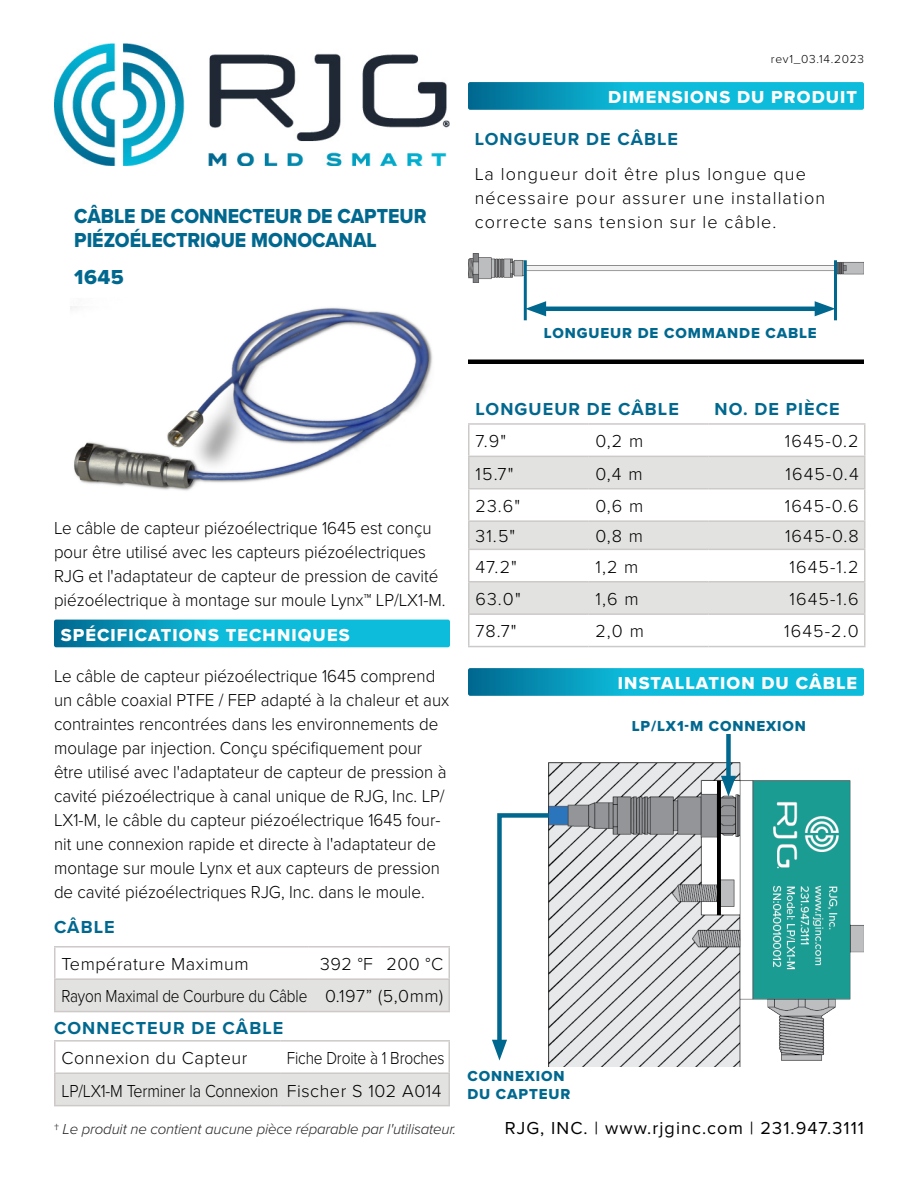
<style>
.page{position:relative;width:918px;height:1188px;background:#fff}
.page>*{position:absolute;margin:0;border:0;box-sizing:border-box;transform-origin:0 0}
.t1{font:21px/24px "Proxima Nova Extrabld";color:#00688f;scale:.92 1}
.t2{font:21px "Proxima Nova Extrabld";color:#00688f}
.t3{font:300 18px/24px "Proxima Nova";color:#000;scale:.94 1}
.t4{font:300 18px/32.4px "Proxima Nova";color:#000;text-align:right}
.t5{font:300 18px/24px "Proxima Nova";letter-spacing:.06em;color:#000}
.t6{font:18px "Proxima Nova Extrabld";letter-spacing:.06em;color:#fff}
.t7{font:700 18px "Proxima Nova";letter-spacing:.06em;color:#00688f}
.t8{font:300 18px/32.4px "Proxima Nova";color:#000;text-align:right;scale:.86 1}
.t9{font:18px "Proxima Nova";letter-spacing:.06em;color:#000}
.t10{font:300 18px "Proxima Nova";letter-spacing:.03em;color:#000}
.t11{font:15px/18px "Proxima Nova Extrabld";letter-spacing:.06em;color:#00688f}
.t12{font:italic 300 15px "Proxima Nova";letter-spacing:-.01em;color:#231f20}
.t13{font:300 12px "Proxima Nova";letter-spacing:.06em;color:#000}
.s1{font-style:normal}
</style>
<div class="page">
<img style="left:54px;top:44px;width:396px;height:122px">
<svg style="left:54px;top:620px;width:396px;height:27px;background:#0aaaca"></svg>
<svg style="left:468px;top:82px;width:396px;height:28px;background:#0caacb"></svg>
<svg style="left:468px;top:668px;width:396px;height:28px;background:#0caacb"></svg>
<svg style="left:470px;top:457px;width:394px;height:156px;fill:#e2e2e1"></svg>
<hr style="left:468px;top:423px;width:121px;height:2px;background:#cdc9c8">
<hr style="left:468px;top:425px;width:2px;height:31px;background:#cdc9c8">
<hr style="left:589px;top:423px;width:120px;height:2px;background:#cdc9c8">
<hr style="left:709px;top:423px;width:157px;height:2px;background:#cdc9c8">
<hr style="left:864px;top:425px;width:2px;height:31px;background:#cdc9c8">
<hr style="left:468px;top:456px;width:121px;height:1px;background:#cdc9c8">
<hr style="left:468px;top:457px;width:2px;height:31px;background:#cdc9c8">
<hr style="left:589px;top:456px;width:120px;height:1px;background:#cdc9c8">
<hr style="left:709px;top:456px;width:157px;height:1px;background:#cdc9c8">
<hr style="left:864px;top:457px;width:2px;height:31px;background:#cdc9c8">
<hr style="left:468px;top:488px;width:121px;height:2px;background:#cdc9c8">
<hr style="left:468px;top:490px;width:2px;height:30px;background:#cdc9c8">
<hr style="left:589px;top:488px;width:120px;height:2px;background:#cdc9c8">
<hr style="left:709px;top:488px;width:157px;height:2px;background:#cdc9c8">
<hr style="left:864px;top:490px;width:2px;height:30px;background:#cdc9c8">
<hr style="left:468px;top:520px;width:121px;height:2px;background:#cdc9c8">
<hr style="left:468px;top:522px;width:2px;height:27px;background:#cdc9c8">
<hr style="left:589px;top:520px;width:120px;height:2px;background:#cdc9c8">
<hr style="left:709px;top:520px;width:157px;height:2px;background:#cdc9c8">
<hr style="left:864px;top:522px;width:2px;height:27px;background:#cdc9c8">
<hr style="left:468px;top:549px;width:121px;height:1px;background:#cdc9c8">
<hr style="left:468px;top:550px;width:2px;height:31px;background:#cdc9c8">
<hr style="left:589px;top:549px;width:120px;height:1px;background:#cdc9c8">
<hr style="left:709px;top:549px;width:157px;height:1px;background:#cdc9c8">
<hr style="left:864px;top:550px;width:2px;height:31px;background:#cdc9c8">
<hr style="left:468px;top:581px;width:121px;height:2px;background:#cdc9c8">
<hr style="left:468px;top:583px;width:2px;height:30px;background:#cdc9c8">
<hr style="left:589px;top:581px;width:120px;height:2px;background:#cdc9c8">
<hr style="left:709px;top:581px;width:157px;height:2px;background:#cdc9c8">
<hr style="left:864px;top:583px;width:2px;height:30px;background:#cdc9c8">
<hr style="left:468px;top:613px;width:121px;height:2px;background:#cdc9c8">
<hr style="left:468px;top:615px;width:2px;height:31px;background:#cdc9c8">
<hr style="left:589px;top:613px;width:120px;height:2px;background:#cdc9c8">
<hr style="left:709px;top:613px;width:157px;height:2px;background:#cdc9c8">
<hr style="left:864px;top:615px;width:2px;height:31px;background:#cdc9c8">
<hr style="left:468px;top:646px;width:121px;height:1px;background:#cdc9c8">
<hr style="left:589px;top:646px;width:120px;height:1px;background:#cdc9c8">
<hr style="left:709px;top:646px;width:157px;height:1px;background:#cdc9c8">
<div style="left:468px;top:359px;width:396px;height:5px;background:#000"></div>
<div style="left:56px;top:980px;width:392px;height:31px;background:#e2e2e1"></div>
<hr style="left:54px;top:946px;width:255px;height:2px;background:#cdc9c8">
<hr style="left:54px;top:948px;width:2px;height:30px;background:#cdc9c8">
<hr style="left:309px;top:946px;width:70px;height:2px;background:#cdc9c8">
<hr style="left:379px;top:946px;width:71px;height:2px;background:#cdc9c8">
<hr style="left:448px;top:948px;width:2px;height:30px;background:#cdc9c8">
<hr style="left:54px;top:978px;width:255px;height:2px;background:#cdc9c8">
<hr style="left:54px;top:980px;width:2px;height:31px;background:#cdc9c8">
<hr style="left:309px;top:978px;width:70px;height:2px;background:#cdc9c8">
<hr style="left:379px;top:978px;width:71px;height:2px;background:#cdc9c8">
<hr style="left:54px;top:1011px;width:255px;height:1px;background:#cdc9c8">
<hr style="left:309px;top:1011px;width:70px;height:1px;background:#cdc9c8">
<hr style="left:379px;top:1011px;width:71px;height:1px;background:#cdc9c8">
<hr style="left:448px;top:980px;width:2px;height:31px;background:#cdc9c8">
<div style="left:56px;top:1074px;width:392px;height:31px;background:#e2e2e1"></div>
<hr style="left:54px;top:1040px;width:227px;height:2px;background:#cdc9c8">
<hr style="left:54px;top:1042px;width:2px;height:30px;background:#cdc9c8">
<hr style="left:281px;top:1040px;width:169px;height:2px;background:#cdc9c8">
<hr style="left:448px;top:1042px;width:2px;height:30px;background:#cdc9c8">
<hr style="left:54px;top:1072px;width:227px;height:2px;background:#cdc9c8">
<hr style="left:54px;top:1074px;width:2px;height:31px;background:#cdc9c8">
<hr style="left:281px;top:1072px;width:169px;height:2px;background:#cdc9c8">
<hr style="left:448px;top:1074px;width:2px;height:31px;background:#cdc9c8">
<hr style="left:54px;top:1105px;width:227px;height:1px;background:#cdc9c8">
<hr style="left:281px;top:1105px;width:169px;height:1px;background:#cdc9c8">
<img style="left:70px;top:306px;width:363px;height:185px">
<img style="left:549px;top:762px;width:315px;height:304px">
<div style="left:726px;top:734px;width:5px;height:50px;background:#00688f"></div>
<svg style="left:721px;top:776px;width:15px;height:21px"></svg>
<svg style="left:492px;top:811px;width:61px;height:250px"></svg>
<hr style="left:538px;top:307px;width:285px;height:4px;background:#00688f">
<svg style="left:527px;top:301px;width:19px;height:15px"></svg>
<svg style="left:815px;top:301px;width:19px;height:15px"></svg>
<img style="left:468px;top:254px;width:396px;height:29px">
<hr style="left:524px;top:260px;width:3px;height:60px;background:#00688f">
<hr style="left:834px;top:260px;width:3px;height:60px;background:#00688f">
<p class="t1" style="left:74px;top:203px;width:384px">CÂBLE DE CONNECTEUR DE CAPTEUR<br>PIÉZOÉLECTRIQUE MONOCANAL</p>
<p class="t2" style="left:74px;top:261px;width:51px">1645</p>
<p class="t13" style="left:771px;top:51px;width:95px">rev1_03.14.2023</p>
<p class="t6" style="left:608px;top:84px;width:250px">DIMENSIONS DU PRODUIT</p>
<p class="t7" style="left:475px;top:126px;width:205px">LONGUEUR DE CÂBLE</p>
<p class="t5" style="left:475px;top:161px;width:352px">La longueur doit être plus longue que nécessaire pour assurer une installation correcte sans tension sur le câble.</p>
<p class="t11" style="left:544px;top:324px;width:274px">LONGUEUR DE COMMANDE CABLE</p>
<p class="t3" style="left:54px;top:515px;width:418px">Le câble de capteur piézoélectrique 1645 est conçu pour être utilisé avec les capteurs piézoélectriques RJG et l'adaptateur de capteur de pression de cavité piézoélectrique à montage sur moule Lynx™ LP/LX1-M.</p>
<p class="t6" style="left:61px;top:621px;width:290px">SPÉCIFICATIONS TECHNIQUES</p>
<p class="t3" style="left:54px;top:663px;width:422px">Le câble de capteur piézoélectrique 1645 comprend un câble coaxial PTFE / FEP adapté à la chaleur et aux contraintes rencontrées dans les environnements de moulage par injection. Conçu spécifiquement pour être utilisé avec l'adaptateur de capteur de pression à cavité piézoélectrique à canal unique de RJG, Inc. LP/ LX1-M, le câble du capteur piézoélectrique 1645 four&shy;nit une connexion rapide et directe à l'adaptateur de montage sur moule Lynx et aux capteurs de pression de cavité piézoélectriques RJG, Inc. dans le moule.</p>
<p class="t7" style="left:54px;top:914px;width:62px">CÂBLE</p>
<p class="t10" style="left:62px;top:951px;width:189px">Température Maximum</p>
<p class="t4" style="left:62px;top:947px;width:383px">392 °F 200 °C<br>Rayon Maximal de Courbure du Câble 0.197” (5,0mm)</p>
<p class="t7" style="left:54px;top:1015px;width:231px">CONNECTEUR DE CÂBLE</p>
<p class="t10" style="left:62px;top:1045px;width:187px">Connexion du Capteur</p>
<p class="t8" style="left:62px;top:1041px;width:447px">Fiche Droite à 1 Broches<br>LP/LX1‑M Terminer la Connexion Fischer S 102 A014</p>
<p class="t12" style="left:54px;top:1118px;width:404px"><span class="s1">†</span> Le produit ne contient aucune pièce réparable par l'utilisateur.</p>
<p class="t7" style="left:476px;top:395px;width:205px">LONGUEUR DE CÂBLE</p>
<p class="t7" style="left:715px;top:395px;width:127px">NO. DE PIÈCE</p>
<p class="t4" style="left:476px;top:424px;width:32px">7.9"</p>
<p class="t4" style="left:595px;top:424px;width:49px">0,2 m</p>
<p class="t4" style="left:785px;top:424px;width:75px">1645‑0.2</p>
<p class="t4" style="left:476px;top:456px;width:39px">15.7"</p>
<p class="t4" style="left:595px;top:456px;width:49px">0,4 m</p>
<p class="t4" style="left:786px;top:456px;width:75px">1645‑0.4</p>
<p class="t4" style="left:476px;top:489px;width:46px">23.6"</p>
<p class="t4" style="left:595px;top:489px;width:49px">0,6 m</p>
<p class="t4" style="left:785px;top:489px;width:75px">1645‑0.6</p>
<p class="t4" style="left:476px;top:519px;width:41px">31.5"</p>
<p class="t4" style="left:595px;top:519px;width:49px">0,8 m</p>
<p class="t4" style="left:785px;top:519px;width:75px">1645‑0.8</p>
<p class="t4" style="left:476px;top:549px;width:43px">47.2"</p>
<p class="t4" style="left:595px;top:549px;width:45px">1,2 m</p>
<p class="t4" style="left:790px;top:549px;width:71px">1645‑1.2</p>
<p class="t4" style="left:476px;top:582px;width:47px">63.0"</p>
<p class="t4" style="left:595px;top:582px;width:45px">1,6 m</p>
<p class="t4" style="left:790px;top:582px;width:71px">1645‑1.6</p>
<p class="t4" style="left:476px;top:614px;width:43px">78.7"</p>
<p class="t4" style="left:595px;top:614px;width:50px">2,0 m</p>
<p class="t4" style="left:784px;top:614px;width:76px">1645‑2.0</p>
<p class="t6" style="left:618px;top:670px;width:241px">INSTALLATION DU CÂBLE</p>
<p class="t11" style="left:632px;top:717px;width:176px">LP/LX1‑M CONNEXION</p>
<p class="t11" style="left:467px;top:1067px;width:104px">CONNEXION<br>DU CAPTEUR</p>
<p class="t9" style="left:505px;top:1115px;width:361px">RJG, INC. | www.rjginc.com | 231.947.3111</p>
</div>
